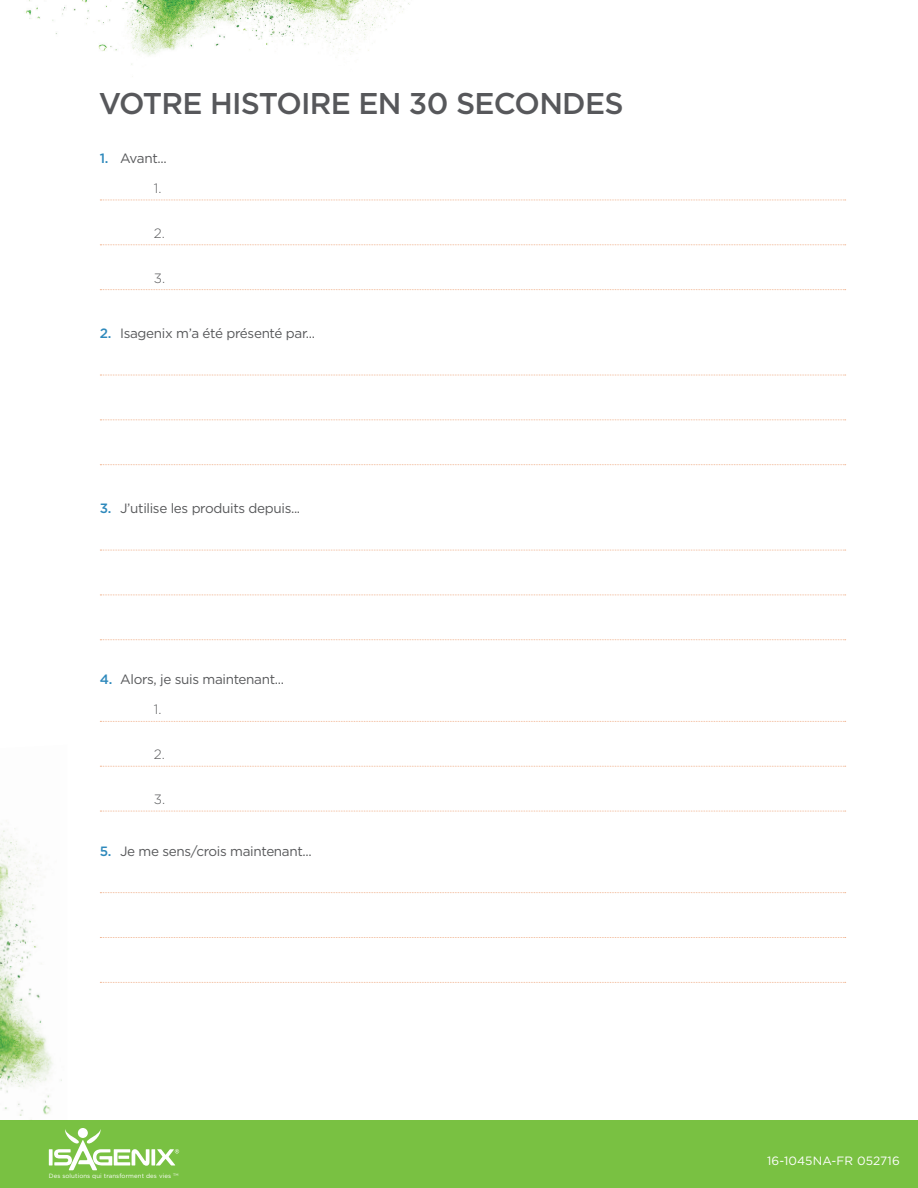
<style>
.page{position:relative;width:918px;height:1188px;background:#fff}
.page>*{position:absolute;margin:0;border:0;box-sizing:border-box;transform-origin:0 0}
.t1{font:500 30px "Gotham";letter-spacing:-.025em;color:#57585b}
.t2{font:13.5px "Gotham";letter-spacing:-.025em;color:#57585a}
.Notes_Lines{font:300 13.5px "Gotham";color:#57585a}
.text{font:12px "Gotham";letter-spacing:.01em;color:#fff}
.text-2{font:6.15px "Gotham";letter-spacing:.01em;color:#fff}
.s1{font-weight:500;color:#2e89bc}
</style>
<div class="page">
<div style="left:0;top:1120px;width:918px;height:68px;background:#79c142"></div>
<svg style="left:100px;top:200px;width:746px;height:1px"></svg>
<svg style="left:100px;top:244px;width:746px;height:1px"></svg>
<svg style="left:100px;top:289px;width:746px;height:1px"></svg>
<svg style="left:100px;top:375px;width:746px;height:1px"></svg>
<svg style="left:100px;top:419px;width:746px;height:1px"></svg>
<svg style="left:100px;top:464px;width:746px;height:1px"></svg>
<svg style="left:100px;top:550px;width:746px;height:1px"></svg>
<svg style="left:100px;top:595px;width:746px;height:1px"></svg>
<svg style="left:100px;top:639px;width:746px;height:1px"></svg>
<svg style="left:100px;top:721px;width:746px;height:1px"></svg>
<svg style="left:100px;top:766px;width:746px;height:1px"></svg>
<svg style="left:100px;top:811px;width:746px;height:1px"></svg>
<svg style="left:100px;top:892px;width:746px;height:1px"></svg>
<svg style="left:100px;top:937px;width:746px;height:1px"></svg>
<svg style="left:100px;top:982px;width:746px;height:1px"></svg>
<img style="left:26px;top:0;width:384px;height:77px">
<img style="left:0;top:820px;width:62px;height:300px">
<svg style="left:49px;top:1149px;width:4px;height:16px"></svg>
<svg style="left:151px;top:1149px;width:4px;height:16px"></svg>
<svg style="left:54px;top:1129px;width:95px;height:41px"></svg>
<svg style="left:156px;top:1149px;width:23px;height:16px"></svg>
<p class="t1" style="left:99px;top:83px;width:526px">VOTRE HISTOIRE EN 30 SECONDES</p>
<p class="t2" style="left:100px;top:149px;width:68px"><span class="s1">1.</span> Avant...</p>
<p class="Notes_Lines" style="left:154px;top:180px;width:9px">1.</p>
<p class="Notes_Lines" style="left:154px;top:224px;width:13px">2.</p>
<p class="Notes_Lines" style="left:154px;top:269px;width:13px">3.</p>
<p class="t2" style="left:100px;top:324px;width:217px"><span class="s1">2.</span> Isagenix m’a été présenté par...</p>
<p class="t2" style="left:100px;top:500px;width:202px"><span class="s1">3.</span> J’utilise les produits depuis...</p>
<p class="t2" style="left:100px;top:671px;width:186px"><span class="s1">4.</span> Alors, je suis maintenant...</p>
<p class="Notes_Lines" style="left:154px;top:701px;width:9px">1.</p>
<p class="Notes_Lines" style="left:154px;top:746px;width:13px">2.</p>
<p class="Notes_Lines" style="left:154px;top:791px;width:13px">3.</p>
<p class="t2" style="left:100px;top:842px;width:213px"><span class="s1">5.</span> Je me sens/crois maintenant...</p>
<p class="text-2" style="left:49px;top:1172px;width:131px">Des solutions qui transforment des vies <sup>TM</sup></p>
<p class="text" style="left:767px;top:1154px;width:134px">16-1045NA-FR 052716</p>
</div>
